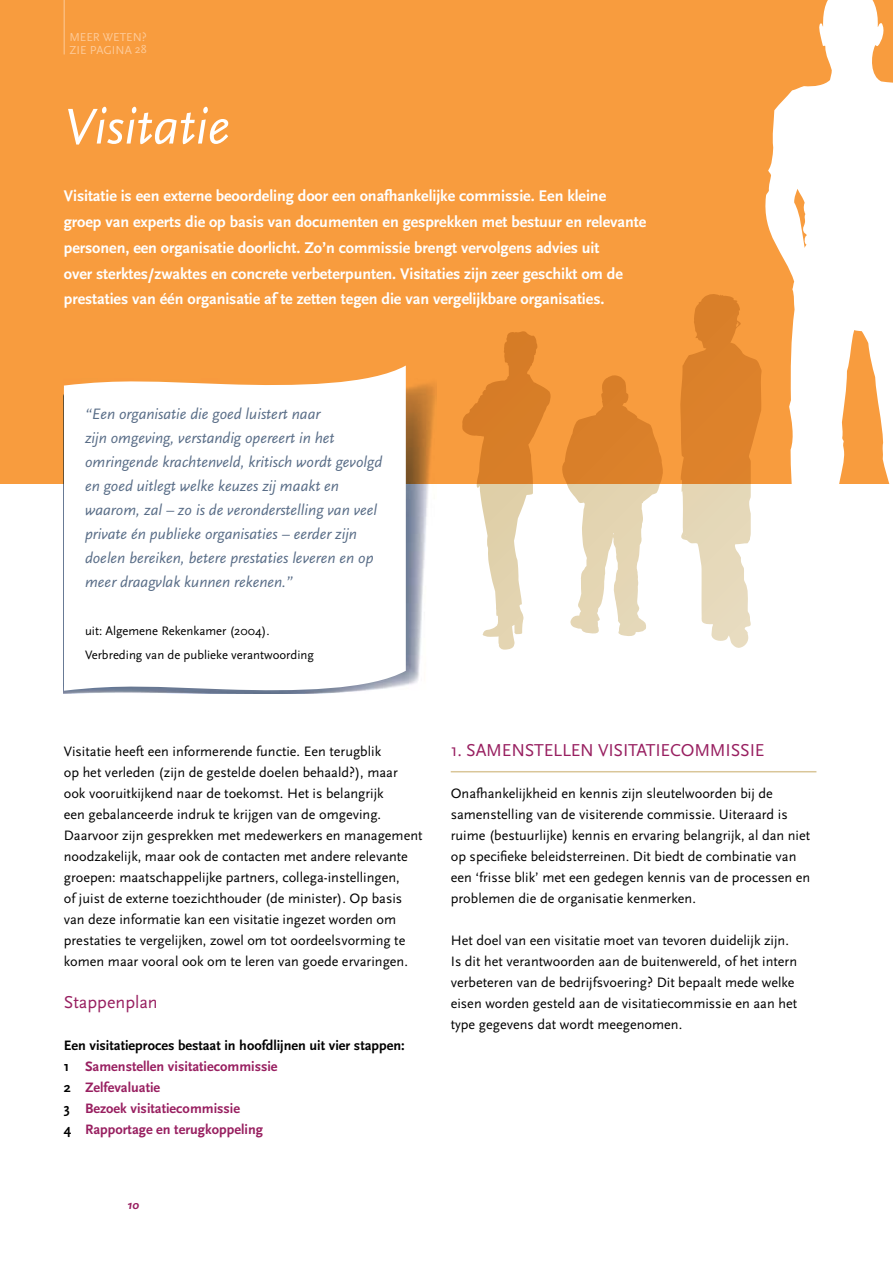
<style>
.page{position:relative;width:893px;height:1263px;background:#fff}
.page>*{position:absolute;margin:0;border:0;box-sizing:border-box;transform-origin:0 0}
.t1{font:italic 52.5px "Scala Sans";color:#fff}
.t2{font:18px "Scala Sans";letter-spacing:-.01em;color:#981f60}
.t3{font:700 16.2px/26px "Scala Sans";letter-spacing:-.005em;color:#fff}
.t4{font:italic 15.75px/24px "Scala Sans";color:#596d87}
.t5{font:14.25px/21px "Scala Sans";color:#000}
.t6{font:700 14.25px/21px "Scala Sans";color:#981f60}
.t7{font:12.75px/24px "Scala Sans";color:#000}
.t8{font:italic 700 12.75px "Scala Sans";color:#981f60}
.t9{font:12px "Scala Sans";color:#fdca98}
.s1{color:#000}
</style>
<div class="page">
<div style="left:0;top:0;width:893px;height:483px;background:#f89c3e"></div>
<svg style="left:762px;top:0;width:131px;height:484px;fill:#fff"></svg>
<hr style="left:451px;top:771px;width:365px;height:1px;background:#d9c699">
<svg style="left:561px;top:375px;width:103px;height:261px"></svg>
<svg style="left:462px;top:331px;width:75px;height:319px"></svg>
<svg style="left:680px;top:294px;width:82px;height:354px"></svg>
<hr style="left:64px;top:0;width:1px;height:54px;background:#fdca98">
<img style="left:64px;top:384px;width:373px;height:309px">
<svg style="left:64px;top:366px;width:342px;height:326px"></svg>
<p class="t9" style="left:69px;top:30px;width:9px">meer</p>
<p class="t9" style="left:103px;top:30px;width:9px">weten</p>
<p class="t9" style="left:142px;top:30px;width:7px">?</p>
<p class="t9" style="left:69px;top:44px;width:28px">zie pagina</p>
<p class="t9" style="left:135px;top:42px;width:13px">28</p>
<h1 class="t1" style="left:64px;top:98px;width:168px">Visitatie</h1>
<p class="t3" style="left:64px;top:183px;width:584px">Visitatie is een externe beoordeling door een onafhankelijke commissie. Een kleine groep van experts die op basis van documenten en gesprekken met bestuur en relevante personen, een organisatie doorlicht. Zo’n commissie brengt vervolgens advies uit<br>over sterktes/zwaktes en concrete verbeterpunten. Visitaties zijn zeer geschikt om de prestaties van één organisatie af te zetten tegen die van vergelijkbare organisaties.</p>
<p class="t4" style="left:85px;top:403px;width:299px">“Een organisatie die goed luistert naar<br>zijn omgeving, verstandig opereert in het omringende krachtenveld, kritisch wordt gevolgd en goed uitlegt welke keuzes zij maakt en waarom, zal – zo is de veronderstelling van veel private én publieke organisaties – eerder zijn doelen bereiken, betere prestaties leveren en op meer draagvlak kunnen rekenen.”</p>
<p class="t7" style="left:85px;top:619px;width:230px">uit: Algemene Rekenkamer (2004).<br>Verbreding van de publieke verantwoording</p>
<p class="t5" style="left:64px;top:741px;width:360px">Visitatie heeft een informerende functie. Een terugblik<br>op het verleden (zijn de gestelde doelen behaald?), maar ook vooruitkijkend naar de toekomst. Het is belangrijk<br>een gebalanceerde indruk te krijgen van de omgeving.<br>Daarvoor zijn gesprekken met medewerkers en management noodzakelijk, maar ook de contacten met andere relevante groepen: maatschappelijke partners, collega-instellingen,<br>of juist de externe toezichthouder (de minister). Op basis van deze informatie kan een visitatie ingezet worden om prestaties te vergelijken, zowel om tot oordeelsvorming te komen maar vooral ook om te leren van goede ervaringen.</p>
<p class="t2" style="left:64px;top:992px;width:95px">Stappenplan</p>
<p class="t6" style="left:64px;top:1035px;width:343px"><span class="s1">Een visitatieproces bestaat in hoofdlijnen uit vier stappen:<br>1</span> Samenstellen visitatiecommissie<br><span class="s1">2</span> Zelfevaluatie<br><span class="s1">3</span> Bezoek visitatiecommissie<br><span class="s1">4</span> Rapportage en terugkoppeling</p>
<p class="t8" style="left:128px;top:1197px;width:13px">10</p>
<p class="t2" style="left:451px;top:740px;width:315px">1. SAMENSTELLEN VISITATIECOMMISSIE</p>
<p class="t5" style="left:451px;top:783px;width:361px">Onafhankelijkheid en kennis zijn sleutelwoorden bij de samenstelling van de visiterende commissie. U iteraard is ruime (bestuurlijke) kennis en ervaring belangrijk, al dan niet op specifieke beleidsterreinen. Dit biedt de combinatie van een ‘frisse blik’ met een gedegen kennis van de processen en problemen die de organisatie kenmerken.</p>
<p class="t5" style="left:451px;top:930px;width:348px">Het doel van een visitatie moet van tevoren duidelijk zijn.<br>Is dit het verantwoorden aan de buitenwereld, of het intern verbeteren van de bedrijfsvoering? Dit bepaalt mede welke eisen worden gesteld aan de visitatiecommissie en aan het type gegevens dat wordt meegenomen.</p>
</div>
